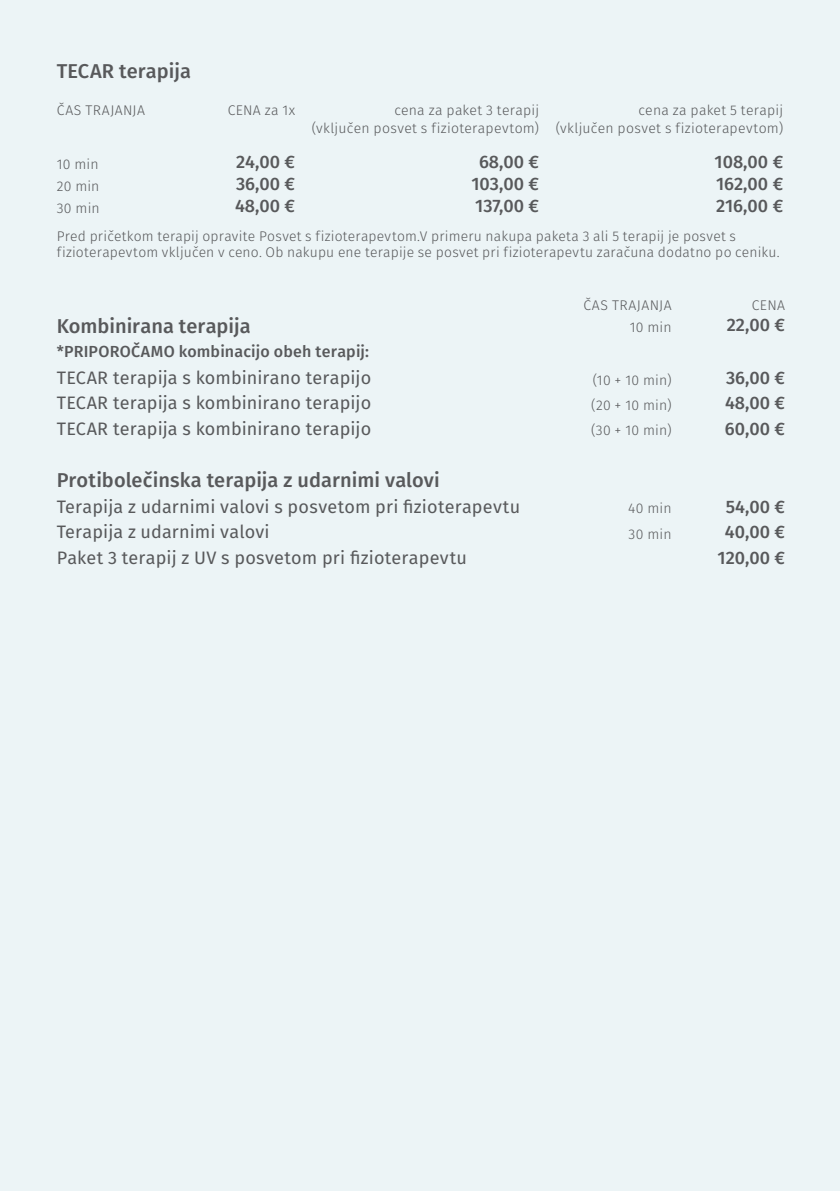
<style>
.page{position:relative;width:840px;height:1191px;background:#fff}
.page>*{position:absolute;margin:0;border:0;box-sizing:border-box;transform-origin:0 0}
.t1{font:500 20px "Fira Sans";color:#58595b}
.t2{font:18px "Fira Sans";letter-spacing:.005em;color:#58595b}
.t3{font:500 18px "Fira Sans";color:#58595b}
.t4{font:500 16px "Fira Sans";letter-spacing:.01em;color:#58595b}
.t5{font:300 14px/18px "Fira Sans";letter-spacing:.015em;color:#58595b;text-align:right}
</style>
<div class="page">
<div style="left:0;top:0;width:839px;height:1191px;background:#ecf4f6"></div>
<h1 class="t1" style="left:57px;top:57px;width:136px">TECAR terapija</h1>
<p class="t5" style="left:57px;top:102px;width:90px">ČAS TRAJANJA</p>
<p class="t5" style="left:227px;top:102px;width:69px">CENA za 1x</p>
<p class="t5" style="left:311px;top:102px;width:229px">cena za paket 3 terapij<br>(vključen posvet s fizioterapevtom)</p>
<p class="t5" style="left:555px;top:102px;width:229px">cena za paket 5 terapij<br>(vključen posvet s fizioterapevtom)</p>
<p class="t5" style="left:57px;top:156px;width:43px">10 min</p>
<p class="t3" style="left:236px;top:149px;width:60px">24,00 €</p>
<p class="t3" style="left:479px;top:149px;width:62px">68,00 €</p>
<p class="t3" style="left:714px;top:149px;width:70px">108,00 €</p>
<p class="t5" style="left:57px;top:178px;width:44px">20 min</p>
<p class="t3" style="left:236px;top:171px;width:61px">36,00 €</p>
<p class="t3" style="left:471px;top:171px;width:69px">103,00 €</p>
<p class="t3" style="left:715px;top:171px;width:69px">162,00 €</p>
<p class="t5" style="left:57px;top:200px;width:44px">30 min</p>
<p class="t3" style="left:235px;top:193px;width:62px">48,00 €</p>
<p class="t3" style="left:475px;top:193px;width:65px">137,00 €</p>
<p class="t3" style="left:715px;top:193px;width:69px">216,00 €</p>
<p class="t5" style="left:57px;top:229px;width:724px;line-height:16px;text-align:left">Pred pričetkom terapij opravite Posvet s fizioterapevtom.V primeru nakupa paketa 3 ali 5 terapij je posvet s fizioterapevtom vključen v ceno. Ob nakupu ene terapije se posvet pri fizioterapevtu zaračuna dodatno po ceniku.</p>
<p class="t5" style="left:583px;top:297px;width:90px">ČAS TRAJANJA</p>
<p class="t5" style="left:751px;top:297px;width:35px">CENA</p>
<h1 class="t1" style="left:57px;top:312px;width:195px">Kombinirana terapija</h1>
<p class="t5" style="left:629px;top:319px;width:43px">10 min</p>
<p class="t3" style="left:726px;top:312px;width:60px">22,00 €</p>
<p class="t4" style="left:57px;top:340px;width:314px">*PRIPOROČAMO kombinacijo obeh terapij:</p>
<p class="t2" style="left:57px;top:365px;width:316px">TECAR terapija s kombinirano terapijo</p>
<p class="t5" style="left:592px;top:372px;width:80px">(10 + 10 min)</p>
<p class="t3" style="left:725px;top:365px;width:61px">36,00 €</p>
<p class="t2" style="left:57px;top:390px;width:316px">TECAR terapija s kombinirano terapijo</p>
<p class="t5" style="left:591px;top:397px;width:82px">(20 + 10 min)</p>
<p class="t3" style="left:724px;top:390px;width:62px">48,00 €</p>
<p class="t2" style="left:57px;top:416px;width:316px">TECAR terapija s kombinirano terapijo</p>
<p class="t5" style="left:591px;top:422px;width:82px">(30 + 10 min)</p>
<p class="t3" style="left:724px;top:416px;width:62px">60,00 €</p>
<h1 class="t1" style="left:57px;top:466px;width:384px">Protibolečinska terapija z udarnimi valovi</h1>
<p class="t2" style="left:57px;top:494px;width:464px">Terapija z udarnimi valovi s posvetom pri fizioterapevtu</p>
<p class="t5" style="left:627px;top:500px;width:45px">40 min</p>
<p class="t3" style="left:725px;top:494px;width:61px">54,00 €</p>
<p class="t2" style="left:57px;top:519px;width:214px">Terapija z udarnimi valovi</p>
<p class="t5" style="left:628px;top:526px;width:44px">30 min</p>
<p class="t3" style="left:724px;top:519px;width:62px">40,00 €</p>
<p class="t2" style="left:57px;top:544px;width:411px">Paket 3 terapij z UV s posvetom pri fizioterapevtu</p>
<p class="t3" style="left:717px;top:544px;width:69px">120,00 €</p>
</div>
